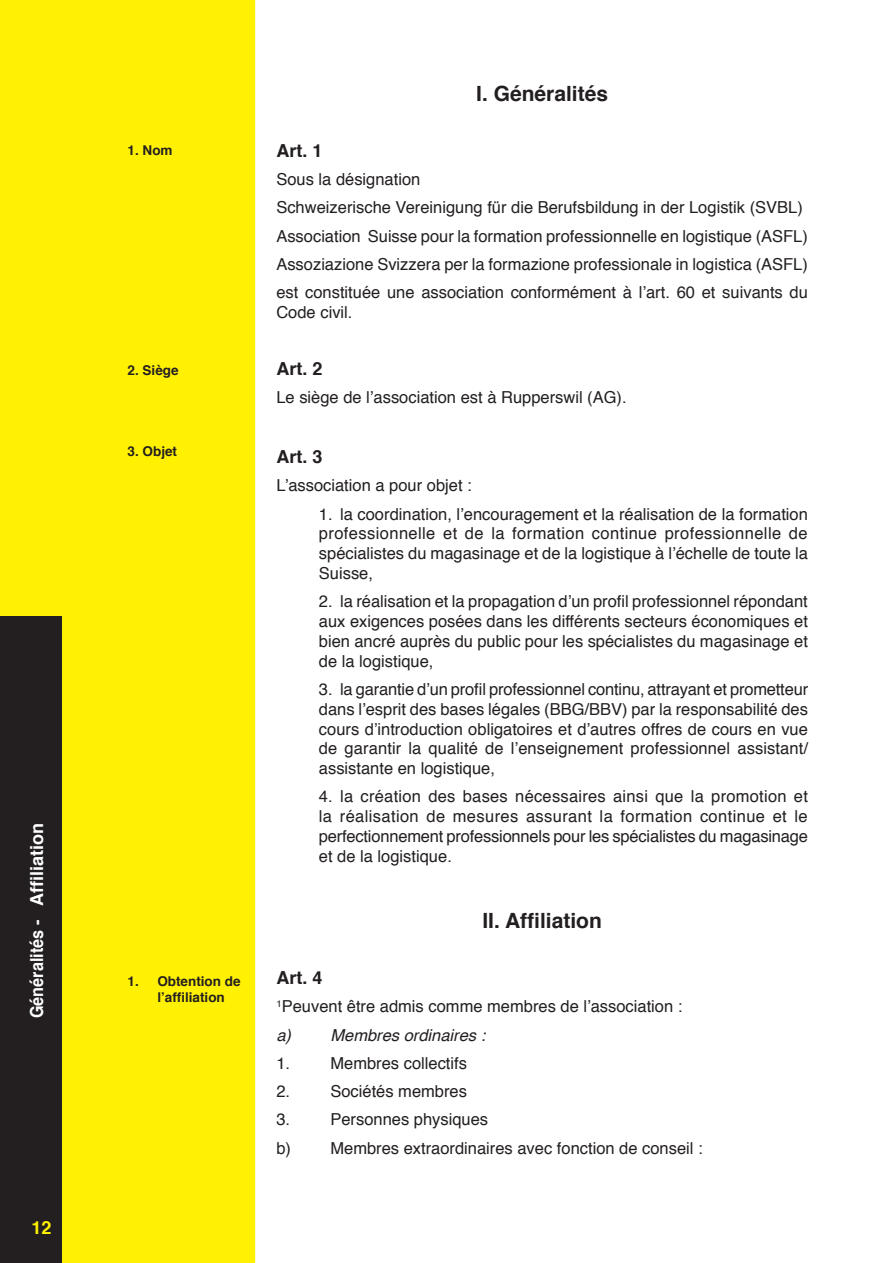
<style>
.page{position:relative;width:893px;height:1263px;background:#fff}
.page>*{position:absolute;margin:0;border:0;box-sizing:border-box;transform-origin:0 0}
.t1{font:700 21px "Helvetica";color:#231f20}
.t2{font:700 18px "Helvetica";color:#fff;scale:.9 1}
.t3{font:700 18px "Helvetica";color:#231f20}
.t4{font:700 18px "Helvetica";color:#fff101}
.t5{font:16.5px/19.8px "Helvetica";color:#231f20;text-align:justify}
.t6{font:700 13.5px/16.2px "Helvetica";color:#231f20}
.s1{font-style:italic}
</style>
<div class="page">
<div style="left:0;top:0;width:255px;height:1263px;background:#fff101"></div>
<div style="left:0;top:616px;width:62px;height:647px;background:#231f20"></div>
<p class="t2" style="left:22px;top:1018px;width:218px;rotate:-90deg">Généralités - Affiliation</p>
<p class="t4" style="left:31px;top:1213px;width:22px">12</p>
<p class="t1" style="left:476px;top:76px;width:133px">I. Généralités</p>
<p class="t6" style="left:128px;top:142px;width:47px">1. Nom</p>
<p class="t3" style="left:276px;top:136px;width:48px">Art. 1</p>
<p class="t5" style="left:276px;top:166px;width:533px;line-height:28.3px;text-align:left">Sous la désignation<br>Schweizerische Vereinigung für die Berufsbildung in der Logistik (SVBL)<br>Association Suisse pour la formation professionnelle en logistique (ASFL)<br>Assoziazione Svizzera per la formazione professionale in logistica (ASFL) est constituée une association conformément à l’art. 60 et suivants du</p>
<p class="t5" style="left:276px;top:303px;width:78px">Code civil.</p>
<p class="t6" style="left:128px;top:362px;width:53px">2. Siège</p>
<p class="t3" style="left:276px;top:354px;width:48px">Art. 2</p>
<p class="t5" style="left:276px;top:388px;width:352px">Le siège de l’association est à Rupperswil (AG).</p>
<p class="t6" style="left:128px;top:443px;width:51px">3. Objet</p>
<p class="t3" style="left:276px;top:442px;width:48px">Art. 3</p>
<p class="t5" style="left:276px;top:476px;width:197px">L’association a pour objet :</p>
<p class="t5" style="left:319px;top:504px;width:490px">1. la coordination, l’encouragement et la réalisation de la formation professionnelle et de la formation continue professionnelle de spécialistes du magasinage et de la logistique à l’échelle de toute la Suisse,</p>
<p class="t5" style="left:319px;top:592px;width:490px">2. la réalisation et la propagation d’un profil professionnel répondant aux exigences posées dans les différents secteurs économiques et bien ancré auprès du public pour les spécialistes du magasinage et de la logistique,</p>
<p class="t5" style="left:319px;top:680px;width:491px">3. la garantie d’un profil professionnel continu, attrayant et prometteur dans l’esprit des bases légales (BBG/BBV) par la responsabilité des cours d’introduction obligatoires et d’autres offres de cours en vue de garantir la qualité de l’enseignement professionnel assistant/ assistante en logistique,</p>
<p class="t5" style="left:319px;top:787px;width:491px">4. la création des bases nécessaires ainsi que la promotion et la réalisation de mesures assurant la formation continue et le perfectionnement professionnels pour les spécialistes du magasinage et de la logistique.</p>
<p class="t1" style="left:482px;top:904px;width:121px">II. Affiliation</p>
<p class="t6" style="left:157px;top:973px;width:85px;text-indent:-30px">1. Obtention de l’affiliation</p>
<p class="t3" style="left:276px;top:963px;width:48px">Art. 4</p>
<p class="t5" style="left:276px;top:993px;width:408px;line-height:28.3px"><sup>1</sup>Peuvent être admis comme membres de l’association : <span class="s1">a) Membres ordinaires :</span></p>
<p class="t5" style="left:276px;top:1053px;width:15px">1.</p>
<p class="t5" style="left:330px;top:1053px;width:138px">Membres collectifs</p>
<p class="t5" style="left:276px;top:1082px;width:15px">2.</p>
<p class="t5" style="left:330px;top:1082px;width:138px">Sociétés membres</p>
<p class="t5" style="left:276px;top:1110px;width:15px">3.</p>
<p class="t5" style="left:276px;top:1106px;width:428px;line-height:28.3px;text-indent:54px">Personnes physiques<br>b) Membres extraordinaires avec fonction de conseil :</p>
</div>
